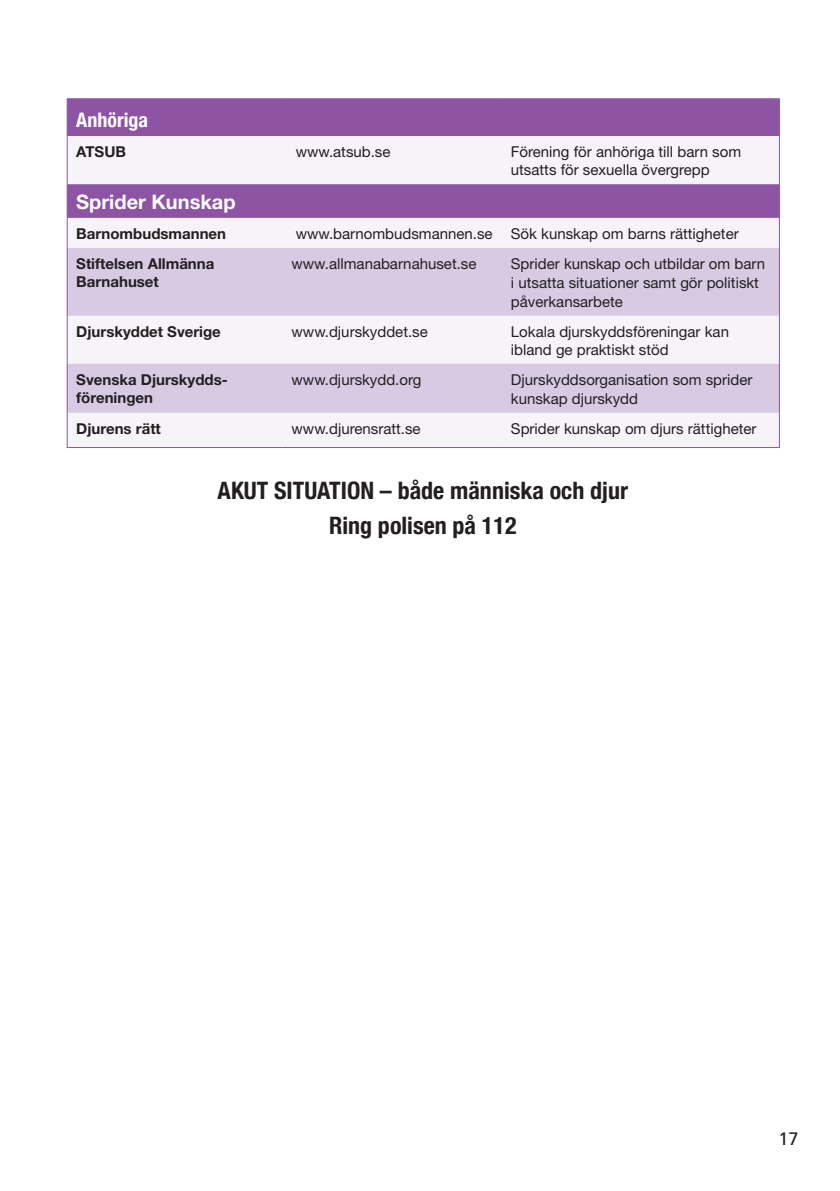
<style>
.page{position:relative;width:840px;height:1191px;background:#fff}
.page>*{position:absolute;margin:0;border:0;box-sizing:border-box;transform-origin:0 0}
.t1{font:700 condensed 24px/34.4px "Helvetica Neue";color:#231f20;text-align:center}
.t2{font:700 20px "Helvetica Neue";color:#fff}
.t3{font:700 condensed 20px "Helvetica Neue";color:#fff}
.t4{font:18px "Frutiger";color:#231f20}
.t5{font:15px/19px "Helvetica Neue";color:#231f20}
.t6{font:700 15px/18px "Helvetica Neue";color:#231f20}
</style>
<div class="page">
<div style="left:68px;top:99px;width:710px;height:37px;background:#8c54a2"></div>
<svg style="left:68px;top:136px;width:710px;height:311px;fill:#f7f4f9"></svg>
<svg style="left:68px;top:248px;width:710px;height:165px;fill:#d8cae3"></svg>
<hr style="left:67px;top:98px;width:215px;height:1px;background:#8c54a2">
<hr style="left:67px;top:99px;width:1px;height:37px;background:#8c54a2">
<hr style="left:282px;top:98px;width:219px;height:1px;background:#8c54a2">
<hr style="left:501px;top:98px;width:278px;height:1px;background:#8c54a2">
<hr style="left:778px;top:99px;width:1px;height:37px;background:#8c54a2">
<hr style="left:67px;top:136px;width:1px;height:48px;background:#8c54a2">
<hr style="left:778px;top:136px;width:1px;height:48px;background:#8c54a2">
<hr style="left:67px;top:184px;width:1px;height:34px;background:#8c54a2">
<hr style="left:778px;top:184px;width:1px;height:34px;background:#8c54a2">
<hr style="left:67px;top:218px;width:1px;height:30px;background:#8c54a2">
<hr style="left:778px;top:218px;width:1px;height:30px;background:#8c54a2">
<hr style="left:67px;top:248px;width:1px;height:68px;background:#8c54a2">
<hr style="left:778px;top:248px;width:1px;height:68px;background:#8c54a2">
<hr style="left:67px;top:316px;width:1px;height:48px;background:#8c54a2">
<hr style="left:778px;top:316px;width:1px;height:48px;background:#8c54a2">
<hr style="left:67px;top:364px;width:1px;height:49px;background:#8c54a2">
<hr style="left:778px;top:364px;width:1px;height:49px;background:#8c54a2">
<hr style="left:67px;top:413px;width:1px;height:34px;background:#8c54a2">
<hr style="left:778px;top:413px;width:1px;height:34px;background:#8c54a2">
<hr style="left:67px;top:447px;width:215px;height:1px;background:#8c54a2">
<hr style="left:282px;top:447px;width:219px;height:1px;background:#8c54a2">
<hr style="left:501px;top:447px;width:278px;height:1px;background:#8c54a2">
<h2 class="t3" style="left:76px;top:108px;width:73px">Anhöriga</h2>
<p class="t6" style="left:76px;top:142px;width:51px">ATSUB</p>
<p class="t5" style="left:295px;top:142px;width:96px">www.atsub.se</p>
<p class="t5" style="left:510px;top:142px;width:232px;line-height:18px">Förening för anhöriga till barn som utsatts för sexuella övergrepp</p>
<h2 class="t2" style="left:76px;top:189px;width:161px">Sprider Kunskap</h2>
<p class="t6" style="left:76px;top:224px;width:151px">Barnombudsmannen</p>
<p class="t5" style="left:295px;top:224px;width:444px">www.barnombudsmannen.se Sök kunskap om barns rättigheter</p>
<p class="t6" style="left:76px;top:254px;width:139px">Stiftelsen Allmänna<br>Barnahuset</p>
<p class="t5" style="left:291px;top:254px;width:186px">www.allmanabarnahuset.se</p>
<p class="t5" style="left:510px;top:254px;width:255px">Sprider kunskap och utbildar om barn i utsatta situationer samt gör politiskt påverkansarbete</p>
<p class="t6" style="left:76px;top:322px;width:146px">Djurskyddet Sverige</p>
<p class="t5" style="left:291px;top:322px;width:138px">www.djurskyddet.se</p>
<p class="t5" style="left:510px;top:322px;width:219px;line-height:18px">Lokala djurskyddsföreningar kan ibland ge praktiskt stöd</p>
<p class="t6" style="left:76px;top:370px;width:153px">Svenska Djurskydds&shy;föreningen</p>
<p class="t5" style="left:291px;top:369px;width:131px">www.djurskydd.org</p>
<p class="t5" style="left:510px;top:369px;width:243px">Djurskyddsorganisation som sprider kunskap djurskydd</p>
<p class="t6" style="left:76px;top:419px;width:86px">Djurens rätt</p>
<p class="t5" style="left:291px;top:418px;width:130px">www.djurensratt.se</p>
<p class="t5" style="left:510px;top:418px;width:247px">Sprider kunskap om djurs rättigheter</p>
<h1 class="t1" style="left:217px;top:473px;width:411px">AKUT SITUATION – både människa och djur<br>Ring polisen på 112</h1>
<p class="t4" style="left:778px;top:1128px;width:22px">17</p>
</div>
